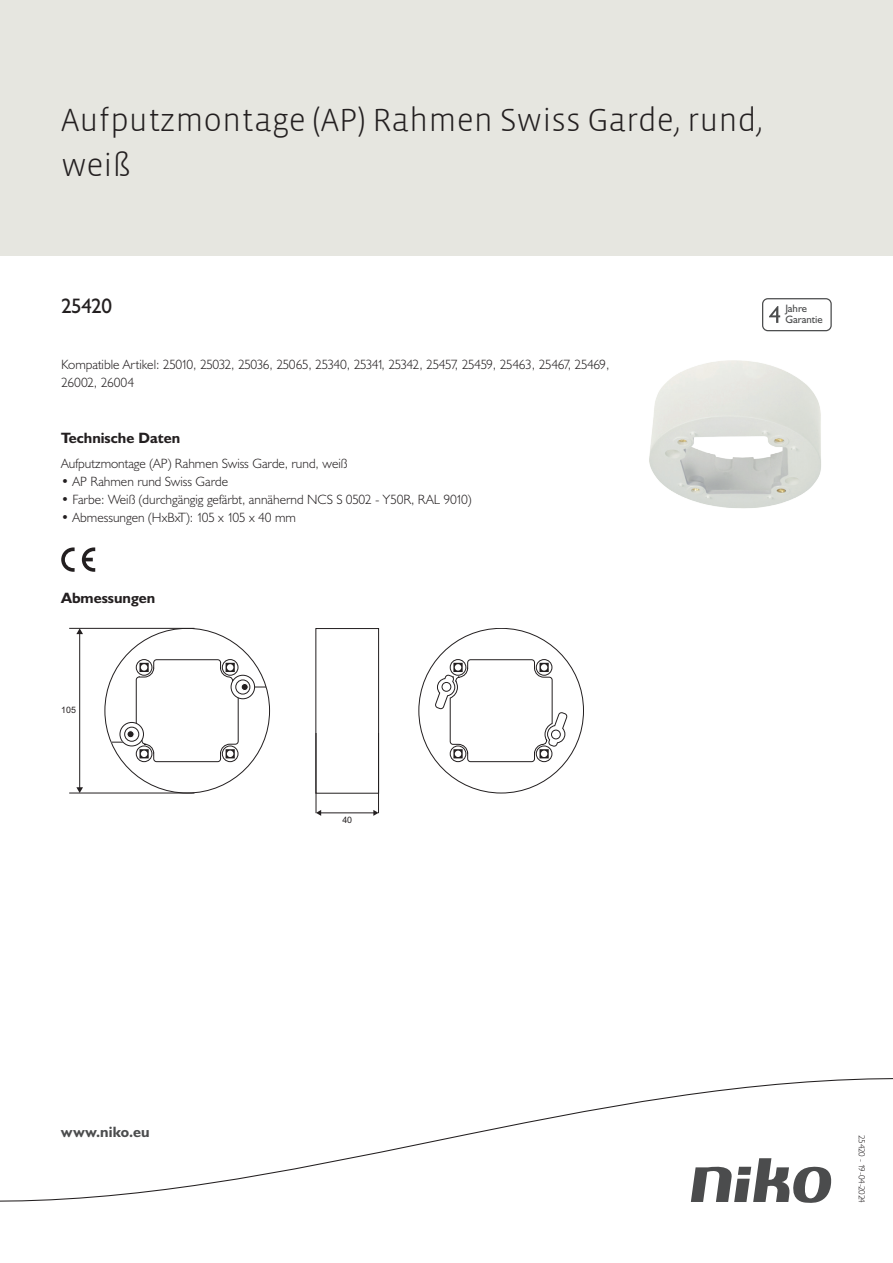
<style>
.page{position:relative;width:893px;height:1263px;background:#fff}
.page>*{position:absolute;margin:0;border:0;box-sizing:border-box;transform-origin:0 0}
.Title_datasheets{font:300 33px/45px "Vista Sans";color:#231f20}
.Article_number{font:21px "Humanist 521 BT";letter-spacing:-.025em;color:#231f20}
.Titles_parts{font:700 15px "Humanist 521 BT";color:#231f20}
.titel_afbeelding{font:700 15px "Humanist 521 BT";letter-spacing:.005em;color:#4b4c4d}
.USP_Bullets{font:300 13.5px "Humanist 521 BT";color:#231f20}
.Platte_tekst_CAB{font:300 13.5px/18px "Humanist 521 BT";letter-spacing:-.04em;color:#231f20}
.Platte_tekst_CAB-2{font:300 13.5px "Humanist 521 BT";letter-spacing:-.01em;color:#231f20}
.t1{font:10.8px/10.8px "Humanist 521 BT";color:#4b4c4d}
.Revision{font:300 9px "Humanist 521 BT";letter-spacing:-.05em;color:#231f20}
.t2{font:8.85px "Arial";color:#231f20}
</style>
<div class="page">
<div style="left:0;top:0;width:893px;height:255px;background:#e6e6e0"></div>
<svg style="left:82px;top:547px;width:13px;height:25px"></svg>
<svg style="left:61px;top:547px;width:14px;height:25px"></svg>
<hr style="left:69px;top:628px;width:125px;height:1px;background:#231f20">
<hr style="left:69px;top:793px;width:125px;height:1px;background:#231f20">
<hr style="left:79px;top:633px;width:1px;height:155px;background:#231f20">
<svg style="left:76px;top:628px;width:7px;height:6px"></svg>
<svg style="left:76px;top:787px;width:7px;height:6px"></svg>
<hr style="left:316px;top:733px;width:1px;height:80px;background:#231f20">
<hr style="left:378px;top:733px;width:1px;height:80px;background:#231f20">
<hr style="left:320px;top:813px;width:54px;height:1px;background:#231f20">
<svg style="left:373px;top:810px;width:5px;height:6px"></svg>
<svg style="left:316px;top:810px;width:5px;height:6px"></svg>
<svg style="left:111px;top:628px;width:473px;height:166px"></svg>
<div style="left:442px;top:682px;width:9px;height:9px;background:#fff;border-radius:50%"></div>
<div style="left:442px;top:682px;width:9px;height:9px;border:1px solid #231f20;border-radius:50%"></div>
<svg style="left:762px;top:298px;width:70px;height:33px"></svg>
<svg style="left:0;top:1078px;width:893px;height:125px"></svg>
<img style="left:649px;top:360px;width:172px;height:149px">
<p class="Title_datasheets" style="left:61px;top:98px;width:703px">Aufputzmontage (AP) Rahmen Swiss Garde, rund, weiß</p>
<p class="Article_number" style="left:61px;top:293px;width:52px">25420</p>
<p class="t1" style="left:785px;top:303px;width:39px">Jahre<br>Garantie</p>
<p class="Platte_tekst_CAB" style="left:61px;top:355px;width:550px">Kompatible Artikel: 25010, 25032, 25036, 25065, 25340, 25341, 25342, 25457, 25459, 25463, 25467, 25469,<br>26002, 26004</p>
<p class="Titles_parts" style="left:61px;top:429px;width:120px">Technische Daten</p>
<p class="Platte_tekst_CAB-2" style="left:61px;top:455px;width:288px">Aufputzmontage (AP) Rahmen Swiss Garde, rund, weiß</p>
<p class="USP_Bullets" style="left:61px;top:473px;width:168px">• AP Rahmen rund Swiss Garde</p>
<p class="USP_Bullets" style="left:61px;top:491px;width:412px">• Farbe: Weiß (durchgängig gefärbt, annähernd NCS S 0502 - Y50R, RAL 9010)</p>
<p class="USP_Bullets" style="left:61px;top:509px;width:236px">• Abmessungen (HxBxT): 105 x 105 x 40 mm</p>
<p class="Titles_parts" style="left:61px;top:589px;width:96px">Abmessungen</p>
<p class="t2" style="left:61px;top:704px;width:16px">105</p>
<p class="t2" style="left:342px;top:814px;width:11px">40</p>
<p class="titel_afbeelding" style="left:61px;top:1122px;width:90px">www.niko.eu</p>
<p class="Revision" style="left:868px;top:1135px;width:69px;rotate:90deg">25420 - 19-04-2024</p>
</div>
